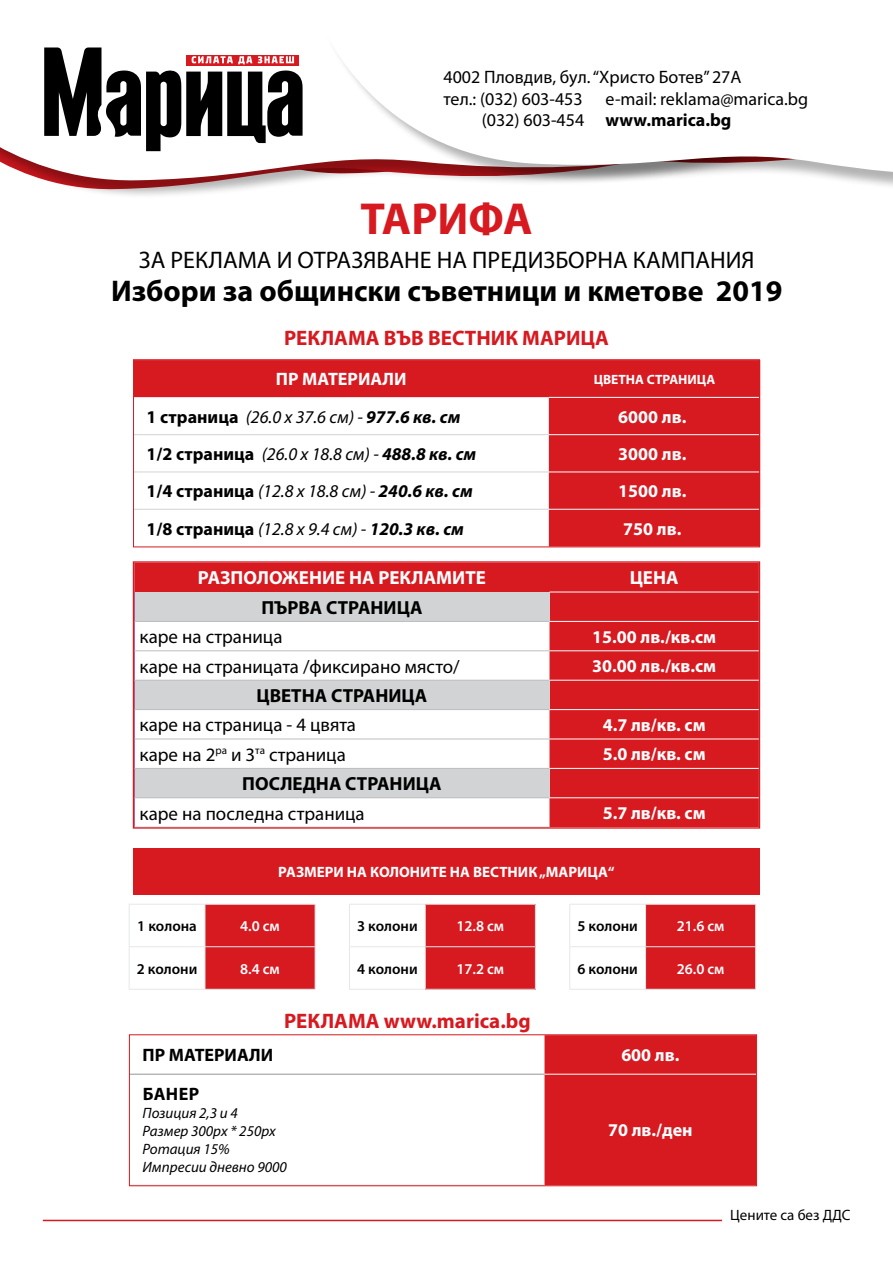
<style>
.page{position:relative;width:893px;height:1263px;background:#fff}
.page>*{position:absolute;margin:0;border:0;box-sizing:border-box;transform-origin:0 0}
.t1{font:700 45px "Myriad Pro";color:#d71920}
.t2{font:700 30px "Myriad Pro";color:#000}
.t3{font:24px "Myriad Pro";color:#000}
.t4{font:700 21px "Myriad Pro";color:#d71920}
.t5{font:18.9px "Myriad Pro";color:#000}
.t6{font:700 18.9px "Myriad Pro";color:#000}
.t7{font:700 18.9px "Myriad Pro";color:#fff}
.t8{font:italic 18px "Myriad Pro";color:#000}
.t9{font:700 18px "Myriad Pro";color:#fff}
.t10{font:18px/21.6px "Myriad Pro";color:#000}
.t11{font:700 18px "Myriad Pro";color:#000}
.t12{font:italic 15px/18px "Myriad Pro";color:#000}
.t13{font:600 15px "Myriad Pro";color:#000}
.t14{font:600 15px "Myriad Pro";color:#fff}
.t15{font:700 15px "Myriad Pro";color:#fff}
.t16{font:15px "Myriad Pro";color:#000}
.t17{font:700 13.5px "Myriad Pro";color:#fff}
.s1{font-weight:700}
.s2{font-weight:700;font-style:normal}
</style>
<div class="page">
<div style="left:135px;top:361px;width:623px;height:184px;background:#d71920"></div>
<svg style="left:135px;top:397px;width:414px;height:148px"></svg>
<hr style="left:134px;top:434px;width:415px;height:1px;background:#d1d3d4">
<hr style="left:134px;top:472px;width:415px;height:1px;background:#d1d3d4">
<hr style="left:134px;top:509px;width:415px;height:1px;background:#d1d3d4">
<hr style="left:549px;top:397px;width:211px;height:1px;background:#fff">
<hr style="left:549px;top:434px;width:211px;height:1px;background:#fff">
<hr style="left:549px;top:472px;width:211px;height:1px;background:#fff">
<hr style="left:549px;top:509px;width:211px;height:1px;background:#fff">
<div style="left:133px;top:359px;width:627px;height:188px;border:1px solid #d71920"></div>
<div style="left:206px;top:905px;width:109px;height:84px;background:#d71920"></div>
<hr style="left:129px;top:904px;width:76px;height:1px;background:#e6e7e8">
<hr style="left:205px;top:904px;width:110px;height:1px;background:#e6e7e8">
<hr style="left:205px;top:904px;width:1px;height:42px;background:#e6e7e8">
<hr style="left:315px;top:904px;width:1px;height:43px;background:#e6e7e8">
<hr style="left:205px;top:947px;width:1px;height:42px;background:#e6e7e8">
<hr style="left:315px;top:947px;width:1px;height:42px;background:#e6e7e8">
<hr style="left:129px;top:904px;width:1px;height:42px;background:#e6e7e8">
<hr style="left:129px;top:946px;width:76px;height:1px;background:#e6e7e8">
<hr style="left:129px;top:947px;width:1px;height:42px;background:#e6e7e8">
<hr style="left:205px;top:946px;width:110px;height:1px;background:#e6e7e8">
<hr style="left:129px;top:989px;width:76px;height:1px;background:#e6e7e8">
<hr style="left:205px;top:989px;width:110px;height:1px;background:#e6e7e8">
<div style="left:425px;top:904px;width:110px;height:43px;background:#d71920"></div>
<div style="left:425px;top:947px;width:110px;height:42px;background:#d71920"></div>
<hr style="left:349px;top:904px;width:76px;height:1px;background:#e6e7e8">
<hr style="left:349px;top:904px;width:1px;height:42px;background:#e6e7e8">
<hr style="left:425px;top:904px;width:111px;height:1px;background:#e6e7e8">
<hr style="left:425px;top:904px;width:1px;height:42px;background:#e6e7e8">
<hr style="left:535px;top:904px;width:1px;height:42px;background:#e6e7e8">
<hr style="left:349px;top:946px;width:76px;height:1px;background:#e6e7e8">
<hr style="left:349px;top:947px;width:1px;height:42px;background:#e6e7e8">
<hr style="left:425px;top:946px;width:111px;height:1px;background:#e6e7e8">
<hr style="left:425px;top:947px;width:1px;height:42px;background:#e6e7e8">
<hr style="left:535px;top:947px;width:1px;height:42px;background:#e6e7e8">
<hr style="left:349px;top:989px;width:76px;height:1px;background:#e6e7e8">
<hr style="left:425px;top:989px;width:111px;height:1px;background:#e6e7e8">
<div style="left:646px;top:905px;width:109px;height:84px;background:#d71920"></div>
<hr style="left:569px;top:904px;width:77px;height:1px;background:#e6e7e8">
<hr style="left:646px;top:904px;width:110px;height:1px;background:#e6e7e8">
<hr style="left:570px;top:946px;width:76px;height:1px;background:#e6e7e8">
<hr style="left:646px;top:946px;width:109px;height:1px;background:#e6e7e8">
<hr style="left:569px;top:989px;width:76px;height:1px;background:#e6e7e8">
<hr style="left:569px;top:904px;width:1px;height:43px;background:#e6e7e8">
<hr style="left:645px;top:904px;width:1px;height:42px;background:#e6e7e8">
<hr style="left:755px;top:904px;width:1px;height:43px;background:#e6e7e8">
<hr style="left:569px;top:947px;width:1px;height:42px;background:#e6e7e8">
<hr style="left:645px;top:947px;width:1px;height:42px;background:#e6e7e8">
<hr style="left:755px;top:947px;width:1px;height:42px;background:#e6e7e8">
<hr style="left:645px;top:989px;width:111px;height:1px;background:#e6e7e8">
<svg style="left:135px;top:563px;width:623px;height:264px;fill:#d71920"></svg>
<div style="left:134px;top:592px;width:415px;height:29px;background:#d1d3d4"></div>
<div style="left:134px;top:680px;width:415px;height:30px;background:#d1d3d4"></div>
<div style="left:134px;top:768px;width:415px;height:30px;background:#d1d3d4"></div>
<hr style="left:134px;top:621px;width:415px;height:1px;background:#bcbec0">
<hr style="left:134px;top:650px;width:415px;height:1px;background:#bcbec0">
<hr style="left:134px;top:680px;width:415px;height:1px;background:#bcbec0">
<hr style="left:134px;top:709px;width:415px;height:1px;background:#bcbec0">
<hr style="left:134px;top:739px;width:415px;height:1px;background:#bcbec0">
<hr style="left:134px;top:768px;width:415px;height:1px;background:#bcbec0">
<hr style="left:134px;top:797px;width:415px;height:1px;background:#bcbec0">
<hr style="left:549px;top:592px;width:210px;height:1px;background:#fff">
<hr style="left:549px;top:621px;width:210px;height:1px;background:#fff">
<hr style="left:549px;top:650px;width:210px;height:1px;background:#fff">
<hr style="left:549px;top:680px;width:210px;height:1px;background:#fff">
<hr style="left:549px;top:709px;width:210px;height:1px;background:#fff">
<hr style="left:549px;top:739px;width:210px;height:1px;background:#fff">
<hr style="left:549px;top:768px;width:210px;height:1px;background:#fff">
<hr style="left:549px;top:797px;width:210px;height:1px;background:#fff">
<div style="left:133px;top:561px;width:627px;height:268px;border:1px solid #d71920"></div>
<hr style="left:43px;top:1220px;width:679px;height:1px;background:#d71920">
<div style="left:0;top:0;width:893px;height:199px;background:#000;opacity:.3"></div>
<svg style="left:0;top:0;width:326px;height:183px"></svg>
<div style="left:326px;top:0;width:567px;height:195px;background:#fff"></div>
<svg style="left:323px;top:0;width:570px;height:181px"></svg>
<svg style="left:44px;top:47px;width:259px;height:104px"></svg>
<div style="left:133px;top:848px;width:627px;height:47px;background:#d71920"></div>
<svg style="left:131px;top:1073px;width:413px;height:1px"></svg>
<div style="left:544px;top:1036px;width:211px;height:148px;background:#d71920"></div>
<hr style="left:130px;top:1074px;width:414px;height:1px;background:#939598">
<hr style="left:544px;top:1074px;width:212px;height:1px;background:#fff">
<div style="left:129px;top:1034px;width:628px;height:152px;border:1px solid #d71920"></div>
<p class="t10" style="left:443px;top:66px;width:300px">4002 Пловдив, бул. “Христо Ботев” 27А тел.: (032) 603-453</p>
<p class="t10" style="left:482px;top:88px;width:328px;text-indent:124px">e-mail: reklama@marica.bg (032) 603-454 <span class="s1">www.marica.bg</span></p>
<h1 class="t1" style="left:361px;top:189px;width:174px">ТАРИФА</h1>
<h3 class="t3" style="left:139px;top:246px;width:617px">ЗА РЕКЛАМА И ОТРАЗЯВАНЕ НА ПРЕДИЗБОРНА КАМПАНИЯ</h3>
<h2 class="t2" style="left:111px;top:272px;width:673px">Избори за общински съветници и кметове 2019</h2>
<p class="t4" style="left:284px;top:324px;width:326px">РЕКЛАМА ВЪВ ВЕСТНИК МАРИЦА</p>
<p class="t9" style="left:276px;top:368px;width:132px">ПР МАТЕРИАЛИ</p>
<p class="t17" style="left:594px;top:370px;width:123px">ЦВЕТНА СТРАНИЦА</p>
<p class="t8" style="left:147px;top:406px;width:315px"><span class="s2">1 страница</span> (26.0 х 37.6 см) - <span class="s1">977.6 кв. см</span></p>
<p class="t9" style="left:618px;top:405px;width:70px">6000 лв.</p>
<p class="t8" style="left:147px;top:443px;width:331px"><span class="s2">1/2 страница</span> (26.0 х 18.8 см) - <span class="s1">488.8 кв. см</span></p>
<p class="t9" style="left:618px;top:442px;width:70px">3000 лв.</p>
<p class="t8" style="left:147px;top:480px;width:328px"><span class="s2">1/4 страница</span> (12.8 х 18.8 см) - <span class="s1">240.6 кв. см</span></p>
<p class="t9" style="left:618px;top:480px;width:70px">1500 лв.</p>
<p class="t8" style="left:147px;top:517px;width:319px"><span class="s2">1/8 страница</span> (12.8 х 9.4 см) - <span class="s1">120.3 кв. см</span></p>
<p class="t9" style="left:623px;top:517px;width:60px">750 лв.</p>
<p class="t7" style="left:198px;top:566px;width:289px">РАЗПОЛОЖЕНИЕ НА РЕКЛАМИТЕ</p>
<p class="t7" style="left:630px;top:566px;width:50px">ЦЕНА</p>
<p class="t6" style="left:261px;top:595px;width:163px">ПЪРВА СТРАНИЦА</p>
<p class="t5" style="left:139px;top:625px;width:145px">каре на страница</p>
<p class="t9" style="left:592px;top:625px;width:125px">15.00 лв./кв.см</p>
<p class="t5" style="left:139px;top:655px;width:322px">каре на страницата /фиксирано място/</p>
<p class="t9" style="left:592px;top:654px;width:125px">30.00 лв./кв.см</p>
<p class="t6" style="left:257px;top:683px;width:172px">ЦВЕТНА СТРАНИЦА</p>
<p class="t5" style="left:139px;top:713px;width:218px">каре на страница - 4 цвята</p>
<p class="t9" style="left:603px;top:713px;width:104px">4.7 лв/кв. см</p>
<p class="t5" style="left:139px;top:743px;width:208px">каре на 2<sup>ра</sup> и 3<sup>та</sup> страница</p>
<p class="t9" style="left:603px;top:743px;width:104px">5.0 лв/кв. см</p>
<p class="t6" style="left:242px;top:771px;width:201px">ПОСЛЕДНА СТРАНИЦА</p>
<p class="t5" style="left:139px;top:802px;width:227px">каре на последна страница</p>
<p class="t9" style="left:603px;top:801px;width:104px">5.7 лв/кв. см</p>
<p class="t15" style="left:278px;top:862px;width:338px">РАЗМЕРИ НА КОЛОНИТЕ НА ВЕСТНИК „МАРИЦА“</p>
<p class="t13" style="left:137px;top:916px;width:61px">1 колона</p>
<p class="t14" style="left:240px;top:916px;width:41px">4.0 см</p>
<p class="t13" style="left:137px;top:959px;width:62px">2 колони</p>
<p class="t14" style="left:240px;top:959px;width:41px">8.4 см</p>
<p class="t13" style="left:357px;top:916px;width:62px">3 колони</p>
<p class="t14" style="left:456px;top:916px;width:49px">12.8 см</p>
<p class="t13" style="left:357px;top:959px;width:62px">4 колони</p>
<p class="t14" style="left:456px;top:959px;width:49px">17.2 см</p>
<p class="t4" style="left:284px;top:1007px;width:248px">РЕКЛАМА www.marica.bg</p>
<p class="t13" style="left:577px;top:916px;width:62px">5 колони</p>
<p class="t14" style="left:677px;top:916px;width:49px">21.6 см</p>
<p class="t13" style="left:577px;top:959px;width:62px">6 колони</p>
<p class="t14" style="left:677px;top:959px;width:49px">26.0 см</p>
<p class="t11" style="left:143px;top:1043px;width:132px">ПР МАТЕРИАЛИ</p>
<p class="t9" style="left:621px;top:1043px;width:60px">600 лв.</p>
<p class="t11" style="left:143px;top:1083px;width:24px">Банер</p>
<p class="t12" style="left:143px;top:1104px;width:146px">Позиция 2,3 и 4<br>Размер 300px * 250px<br>Ротация 15%<br>Импресии дневно 9000</p>
<p class="t9" style="left:608px;top:1119px;width:86px">70 лв./ден</p>
<p class="t16" style="left:730px;top:1206px;width:122px">Цените са без ДДС</p>
</div>
